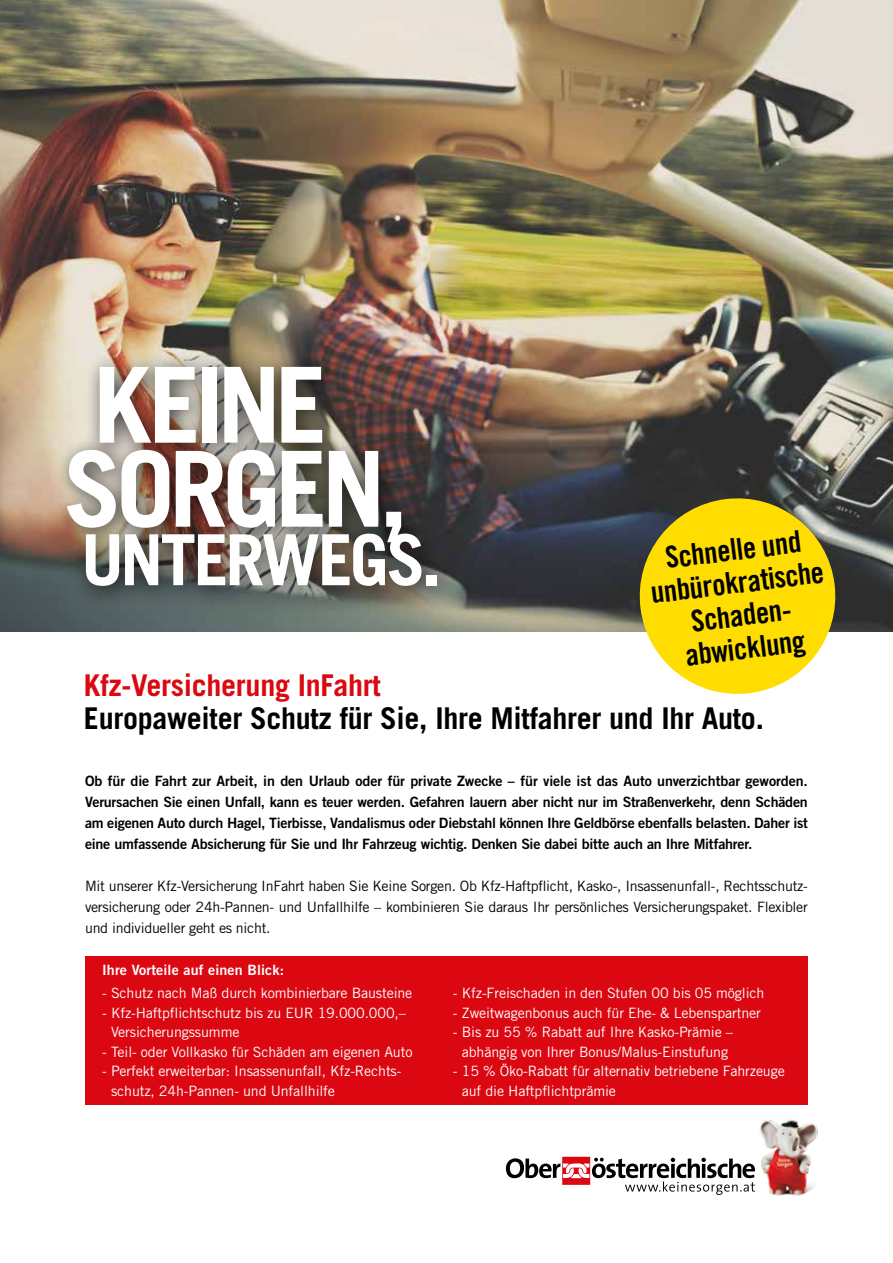
<style>
.page{position:relative;width:893px;height:1263px;background:#fff}
.page>*{position:absolute;margin:0;border:0;box-sizing:border-box;transform-origin:0 0}
.t1{font:700 105px/84px "Trade Gothic LT Pro";letter-spacing:-.055em;color:#fff}
.t2{font:700 70.5px "Trade Gothic LT Pro";letter-spacing:-.04em;color:#fff}
.t3{font:700 30px "Trade Gothic LT Pro";letter-spacing:-.01em;color:#000}
.t4{font:30px/33px "Trade Gothic Bold Cond Twenty";color:#000;text-align:center}
.t5{font:700 30px "Trade Gothic LT Pro";letter-spacing:-.01em;color:#db0812}
.t6{font:14.25px/19.5px "Trade Gothic LT Pro";letter-spacing:-.01em;color:#fff}
.t7{font:14.25px/21px "Trade Gothic LT Pro Bd 2";letter-spacing:-.015em;color:#000;text-align:justify}
.t8{font:14.25px/21px "Trade Gothic LT Pro";letter-spacing:-.02em;color:#000;text-align:justify}
.t9{font:14.25px "Trade Gothic LT Pro Bd 2";letter-spacing:.01em;color:#fff}
</style>
<div class="page">
<img style="left:0;top:0;width:893px;height:632px">
<img style="left:760px;top:1119px;width:58px;height:77px">
<div style="left:562px;top:1157px;width:28px;height:28px;background:#db0812"></div>
<svg style="left:506px;top:1158px;width:249px;height:37px"></svg>
<div style="left:85px;top:956px;width:723px;height:149px;background:#db0812"></div>
<svg style="left:634px;top:492px;width:207px;height:202px;background:#dfc729"></svg>
<div style="left:53px;top:351px;width:404px;height:256px;background:#000;opacity:.75"></div>
<h1 class="t1" style="left:63px;top:362px;width:346px">KEINE<br>SORGEN,</h1>
<h2 class="t2" style="left:81px;top:517px;width:362px">UNTERWEGS.</h2>
<h3 class="t4" style="left:645px;top:543px;width:176px;rotate:-7deg">Schnelle und unbürokratische<br>Schaden&shy;abwicklung</h3>
<h3 class="t5" style="left:84px;top:667px;width:298px">Kfz-Versicherung InFahrt</h3>
<h3 class="t3" style="left:84px;top:700px;width:681px">Europaweiter Schutz für Sie, Ihre Mitfahrer und Ihr Auto.</h3>
<p class="t7" style="left:85px;top:770px;width:724px">Ob für die Fahrt zur Arbeit, in den Urlaub oder für private Zwecke – für viele ist das Auto unverzichtbar geworden.<br>Verursachen Sie einen Unfall, kann es teuer werden. Gefahren lauern aber nicht nur im Straßenverkehr, denn Schäden am eigenen Auto durch Hagel, Tierbisse, Vandalismus oder Diebstahl können Ihre Geldbörse ebenfalls belasten. Daher ist eine umfassende Absicherung für Sie und Ihr Fahrzeug wichtig. Denken Sie dabei bitte auch an Ihre Mitfahrer.</p>
<p class="t8" style="left:85px;top:875px;width:724px">Mit unserer Kfz-Versicherung InFahrt haben Sie Keine Sorgen. Ob Kfz-Haftpflicht, Kasko-, Insassenunfall-, Rechtsschutz&shy;versicherung oder 24h-Pannen- und Unfallhilfe – kombinieren Sie daraus Ihr persönliches Versicherungspaket. Flexibler und individueller geht es nicht.</p>
<p class="t9" style="left:102px;top:961px;width:184px">Ihre Vorteile auf einen Blick:</p>
<p class="t6" style="left:102px;top:983px;width:312px">- Schutz nach Maß durch kombinierbare Bausteine</p>
<p class="t6" style="left:111px;top:1003px;width:296px;text-indent:-9px">- Kfz-Haftpflichtschutz bis zu EUR 19.000.000,–<br>Versicherungssumme</p>
<p class="t6" style="left:102px;top:1042px;width:312px">- Teil- oder Vollkasko für Schäden am eigenen Auto</p>
<p class="t6" style="left:111px;top:1061px;width:292px;text-indent:-9px">- Perfekt erweiterbar: Insassenunfall, Kfz-Rechts&shy;schutz, 24h-Pannen- und Unfallhilfe</p>
<p class="t6" style="left:453px;top:983px;width:313px">- Kfz-Freischaden in den Stufen 00 bis 05 möglich</p>
<p class="t6" style="left:453px;top:1003px;width:309px">- Zweitwagenbonus auch für Ehe- &amp; Lebenspartner</p>
<p class="t6" style="left:453px;top:1022px;width:282px;text-align:center">- Bis zu 55 % Rabatt auf Ihre Kasko-Prämie – abhängig von Ihrer Bonus/Malus-Einstufung</p>
<p class="t6" style="left:462px;top:1061px;width:324px;text-indent:-9px">- 15 % Öko-Rabatt für alternativ betriebene Fahrzeuge auf die Haftpflichtprämie</p>
</div>
